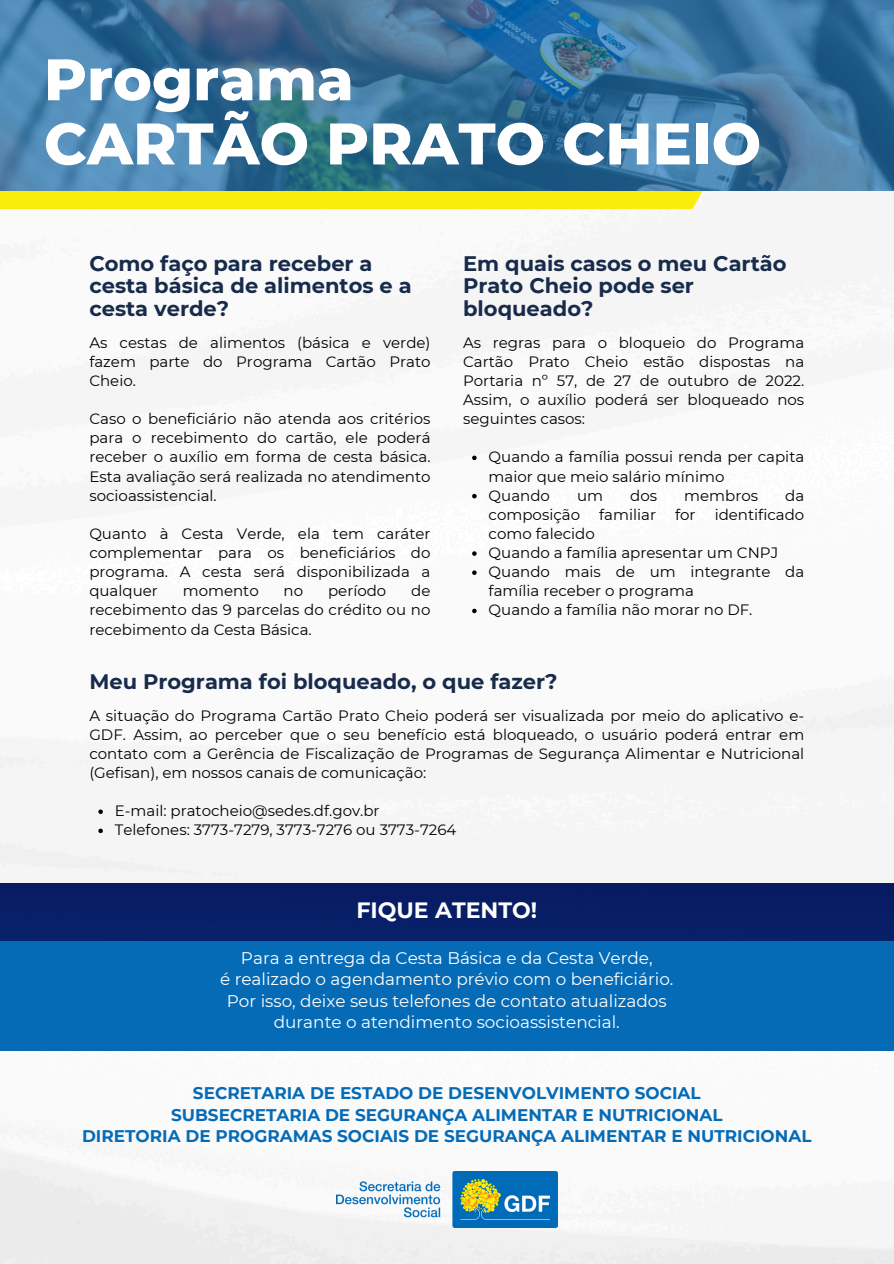
<style>
.page{position:relative;width:894px;height:1264px;background:#fff}
.page>*{position:absolute;margin:0;border:0;box-sizing:border-box;transform-origin:0 0}
.t1{font:800 58.5px/64.2px "Montserrat";color:#fff}
.t2{font:700 22.05px "Montserrat";color:#fff}
.t3{font:700 21px/22.5px "Montserrat";color:#182b4b}
.t4{font:16.8px/21.3px "Montserrat";color:#fff;text-align:center}
.t5{font:700 16.8px/21.3px "Montserrat";color:#056bb7;text-align:center}
.t6{font:15px/19.2px "Montserrat";color:#000;text-align:justify}
</style>
<div class="page">
<img style="left:0;top:456px;width:893px;height:807px">
<svg style="left:0;top:190px;width:893px;height:19px;fill:#f9ed09"></svg>
<svg style="left:0;top:0;width:893px;height:190px;background:#3b749d"></svg>
<img style="left:336px;top:1171px;width:221px;height:56px">
<svg style="left:0;top:883px;width:893px;height:167px;background:#06509a"></svg>
<svg style="left:98px;top:809px;width:5px;height:5px"></svg>
<svg style="left:98px;top:828px;width:5px;height:5px"></svg>
<svg style="left:472px;top:455px;width:4px;height:5px"></svg>
<svg style="left:472px;top:494px;width:4px;height:4px"></svg>
<svg style="left:472px;top:551px;width:4px;height:5px"></svg>
<svg style="left:472px;top:570px;width:4px;height:5px"></svg>
<svg style="left:472px;top:608px;width:4px;height:5px"></svg>
<h4 class="t1" style="left:44px;top:47px;width:718px">Programa<br>CARTÃO PRATO CHEIO</h4>
<p class="t3" style="left:89px;top:252px;width:324px">Como faço para receber a cesta básica de alimentos e a cesta verde?</p>
<h3 class="t6" style="left:89px;top:332px;width:342px">As cestas de alimentos (básica e verde) fazem parte do Programa Cartão Prato Cheio.</h3>
<p class="t6" style="left:89px;top:409px;width:342px">Caso o beneficiário não atenda aos critérios para o recebimento do cartão, ele poderá receber o auxílio em forma de cesta básica.<br>Esta avaliação será realizada no atendimento socioassistencial.</p>
<p class="t6" style="left:89px;top:524px;width:342px">Quanto à Cesta Verde, ela tem caráter complementar para os beneficiários do programa. A cesta será disponibilizada a qualquer</p>
<p class="t6" style="left:89px;top:581px;width:342px;text-indent:322px">de recebimento das 9 parcelas do crédito ou no recebimento da Cesta Básica.</p>
<p class="t6" style="left:183px;top:581px;width:77px">momento</p>
<p class="t6" style="left:283px;top:581px;width:21px">no</p>
<p class="t6" style="left:328px;top:581px;width:60px">período</p>
<h5 class="t3" style="left:463px;top:252px;width:325px">Em quais casos o meu Cartão<br>Prato Cheio pode ser bloqueado?</h5>
<p class="t6" style="left:463px;top:332px;width:342px">As regras para o bloqueio do Programa Cartão Prato Cheio estão dispostas na Portaria nº 57, de 27 de outubro de 2022.<br>Assim, o auxílio poderá ser bloqueado nos seguintes casos:</p>
<p class="t6" style="left:488px;top:447px;width:317px">Quando a família possui renda per capita maior que meio salário mínimo</p>
<p class="t6" style="left:488px;top:485px;width:63px">Quando</p>
<p class="t6" style="left:577px;top:485px;width:28px">um</p>
<p class="t6" style="left:630px;top:485px;width:28px">dos</p>
<p class="t6" style="left:684px;top:485px;width:75px">membros</p>
<p class="t6" style="left:785px;top:485px;width:21px">da</p>
<p class="t6" style="left:488px;top:505px;width:93px">composição</p>
<p class="t6" style="left:599px;top:505px;width:58px">familiar</p>
<p class="t6" style="left:675px;top:505px;width:22px">for</p>
<p class="t6" style="left:714px;top:505px;width:91px">identificado</p>
<p class="t6" style="left:488px;top:524px;width:108px">como falecido</p>
<h3 class="t6" style="left:488px;top:543px;width:291px">Quando a família apresentar um CNPJ</h3>
<p class="t6" style="left:488px;top:562px;width:317px">Quando mais de um integrante da família receber o programa</p>
<p class="t6" style="left:488px;top:600px;width:265px">Quando a família não morar no DF.</p>
<p class="t3" style="left:89px;top:670px;width:469px">Meu Programa foi bloqueado, o que fazer?</p>
<p class="t6" style="left:89px;top:705px;width:716px">A situação do Programa Cartão Prato Cheio poderá ser visualizada por meio do aplicativo e-GDF. Assim, ao perceber que o seu benefício está bloqueado, o usuário poderá entrar em contato com a Gerência de Fiscalização de Programas de Segurança Alimentar e Nutricional (Gefisan), em nossos canais de comunicação:</p>
<h3 class="t6" style="left:115px;top:801px;width:266px">E-mail: pratocheio@sedes.df.gov.br</h3>
<p class="t6" style="left:115px;top:820px;width:343px">Telefones: 3773-7279, 3773-7276 ou 3773-7264</p>
<h2 class="t2" style="left:356px;top:896px;width:182px">FIQUE ATENTO!</h2>
<p class="t4" style="left:220px;top:947px;width:455px">Para a entrega da Cesta Básica e da Cesta Verde,<br>é realizado o agendamento prévio com o beneficiário.<br>Por isso, deixe seus telefones de contato atualizados durante o atendimento socioassistencial.</p>
<p class="t5" style="left:82px;top:1082px;width:730px">SECRETARIA DE ESTADO DE DESENVOLVIMENTO SOCIAL<br>SUBSECRETARIA DE SEGURANÇA ALIMENTAR E NUTRICIONAL<br>DIRETORIA DE PROGRAMAS SOCIAIS DE SEGURANÇA ALIMENTAR E NUTRICIONAL</p>
</div>
